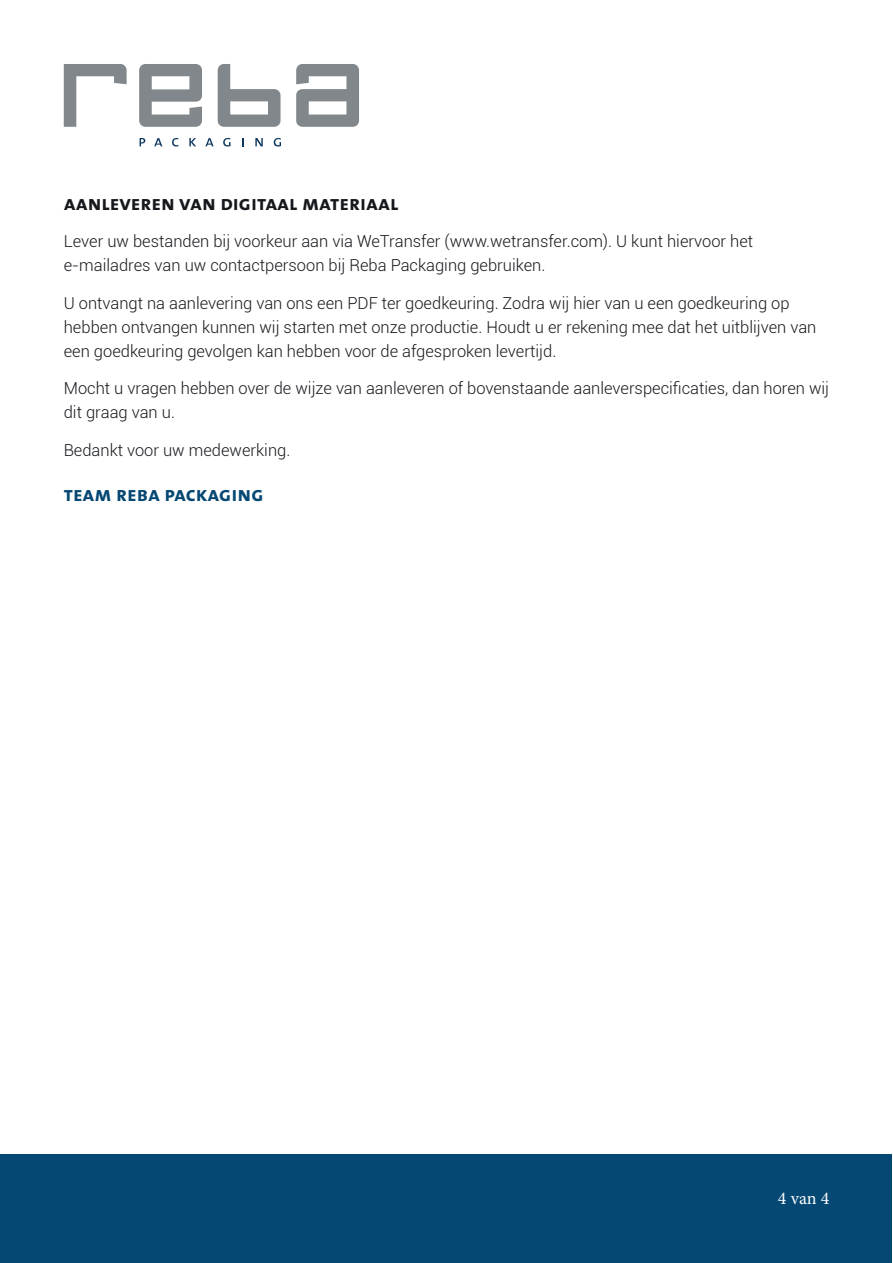
<style>
.page{position:relative;width:893px;height:1263px;background:#fff}
.page>*{position:absolute;margin:0;border:0;box-sizing:border-box;transform-origin:0 0}
.t1{font:21px "The Mix Bold Caps";color:#15181c}
.t2{font:21px "The Mix Bold Caps";color:#064874}
.t3{font:18px "Minion Pro";color:#fff}
.t4{font:300 16.5px/24px "Roboto";color:#15181c}
</style>
<div class="page">
<svg style="left:140px;top:138px;width:5px;height:8px"></svg>
<svg style="left:154px;top:138px;width:8px;height:8px"></svg>
<svg style="left:172px;top:138px;width:6px;height:8px"></svg>
<svg style="left:189px;top:138px;width:7px;height:8px"></svg>
<svg style="left:205px;top:138px;width:9px;height:8px"></svg>
<svg style="left:223px;top:138px;width:7px;height:9px"></svg>
<svg style="left:242px;top:138px;width:2px;height:8px"></svg>
<svg style="left:255px;top:138px;width:8px;height:8px"></svg>
<svg style="left:274px;top:138px;width:7px;height:9px"></svg>
<svg style="left:64px;top:64px;width:63px;height:63px"></svg>
<svg style="left:139px;top:64px;width:63px;height:63px"></svg>
<svg style="left:218px;top:64px;width:62px;height:63px"></svg>
<svg style="left:296px;top:64px;width:63px;height:63px"></svg>
<div style="left:1px;top:1155px;width:891px;height:108px;background:#064874"></div>
<p class="t1" style="left:64px;top:185px;width:336px">aanleveren van digitaal materiaal</p>
<p class="t4" style="left:64px;top:229px;width:691px">Lever uw bestanden bij voorkeur aan via WeTransfer (www.wetransfer.com). U kunt hiervoor het e-mailadres van uw contactpersoon bij Reba Packaging gebruiken.</p>
<p class="t4" style="left:64px;top:290px;width:754px">U ontvangt na aanlevering van ons een PDF ter goedkeuring. Zodra wij hier van u een goedkeuring op hebben ontvangen kunnen wij starten met onze productie. Houdt u er rekening mee dat het uitblijven van een goedkeuring gevolgen kan hebben voor de afgesproken levertijd.</p>
<p class="t4" style="left:64px;top:376px;width:767px">Mocht u vragen hebben over de wijze van aanleveren of bovenstaande aanleverspecificaties, dan horen wij dit graag van u.</p>
<p class="t4" style="left:64px;top:438px;width:228px">Bedankt voor uw medewerking.</p>
<p class="t2" style="left:64px;top:476px;width:201px">team reba packaging</p>
<p class="t3" style="left:778px;top:1186px;width:53px">4 van 4</p>
</div>
